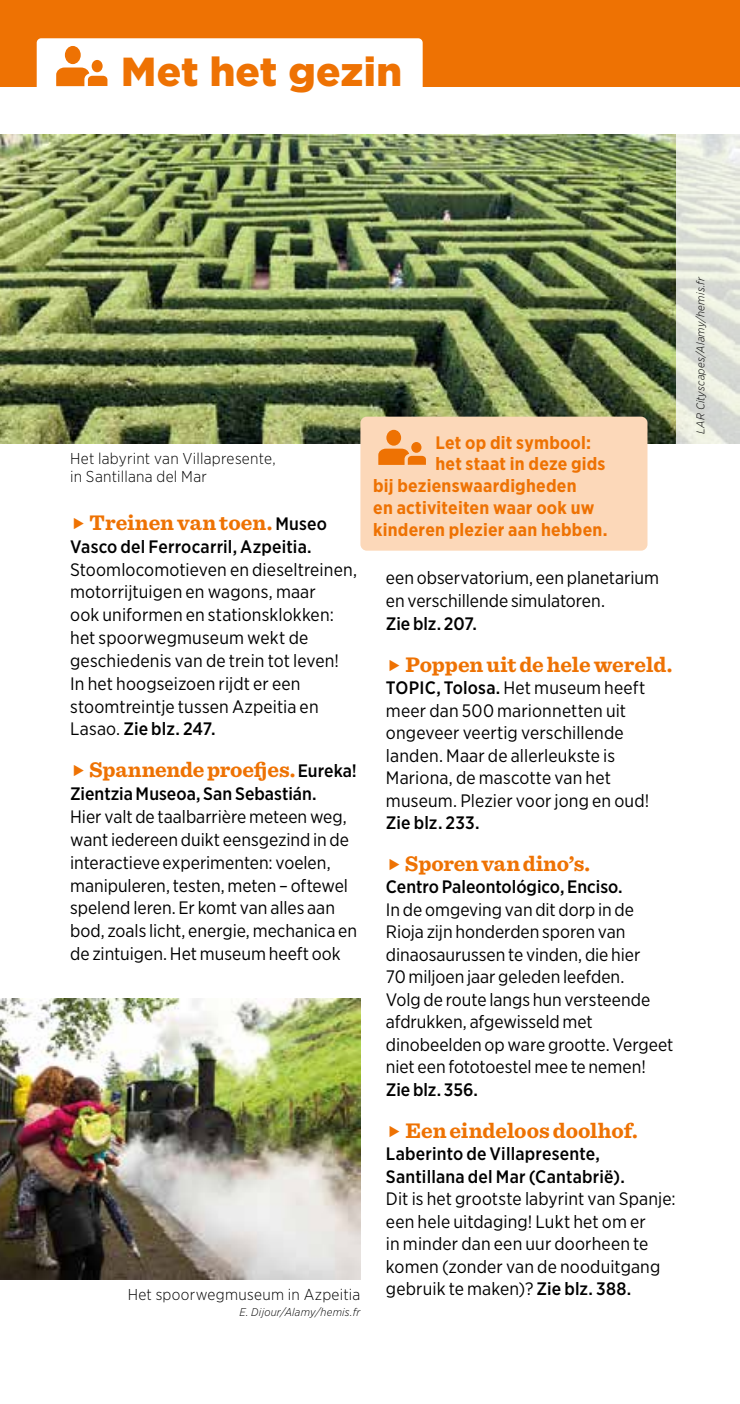
<style>
.page{position:relative;width:740px;height:1404px;background:#fff}
.page>*{position:absolute;margin:0;border:0;box-sizing:border-box;transform-origin:0 0}
.t1{font:900 40.5px "Gotham";letter-spacing:.005em;color:#ee7203}
.t2{font:700 22.05px "Sentinel";letter-spacing:-.005em;color:#ee7203}
.t3{font:18px/22.5px "Gotham Narrow";color:#000}
.t4{font:500 18px/22.5px "Gotham Narrow";letter-spacing:.005em;color:#000}
.t5{font:700 18px "Gotham Narrow";letter-spacing:.015em;color:#ee7203}
.t6{font:300 15.75px/18px "Gotham Narrow";letter-spacing:.015em;color:#000}
.t7{font:italic 300 11.25px "Gotham Narrow";letter-spacing:.02em;color:#000}
.s1{font-family:"Gotham Narrow";font-weight:500;font-size:18px;color:#000}
.s2{font-weight:500}
</style>
<div class="page">
<img style="left:0;top:134px;width:676px;height:309px">
<svg style="left:676px;top:134px;width:64px;height:309px;background:#e2e5db"></svg>
<img style="left:0;top:998px;width:360px;height:281px">
<div style="left:0;top:0;width:740px;height:86px;background:#ee7203"></div>
<svg style="left:37px;top:38px;width:386px;height:49px;background:#fdf6ef"></svg>
<div style="left:360px;top:416px;width:287px;height:134px;background:#fcd8b9;border-radius:6px"></div>
<div style="left:386px;top:430px;width:15px;height:15px;background:#ee7203;border-radius:50%"></div>
<div style="left:411px;top:442px;width:10px;height:11px;background:#ee7203;border-radius:50%"></div>
<svg style="left:378px;top:448px;width:48px;height:17px"></svg>
<h1 class="t1" style="left:121px;top:44px;width:282px">Met het gezin</h1>
<p class="t6" style="left:70px;top:449px;width:207px">Het labyrint van Villapresente, in Santillana del Mar</p>
<p class="t2" style="left:90px;top:505px;width:239px">Treinen van toen. <span class="s1">Museo</span></p>
<p class="t4" style="left:70px;top:534px;width:243px">Vasco del Ferrocarril, Azpeitia.</p>
<p class="t3" style="left:70px;top:557px;width:288px">Stoomlocomotieven en dieseltreinen, motorrijtuigen en wagons, maar<br>ook uniformen en stationsklokken: het spoorwegmuseum wekt de geschiedenis van de trein tot leven!<br>In het hoogseizoen rijdt er een stoomtreintje tussen Azpeitia en<br>Lasao. <span class="s2">Zie blz. 247.</span></p>
<p class="t2" style="left:89px;top:752px;width:269px">Spannende proefjes.<span class="s1">Eureka!</span></p>
<p class="t4" style="left:70px;top:782px;width:248px">Zientzia Museoa, San Sebastián.</p>
<p class="t3" style="left:70px;top:804px;width:288px">Hier valt de taalbarrière meteen weg, want iedereen duikt eensgezind in de interactieve experimenten: voelen, manipuleren, testen, meten – oftewel spelend leren. Er komt van alles aan bod, zoals licht, energie, mechanica en de zintuigen. Het museum heeft ook</p>
<p class="t5" style="left:435px;top:430px;width:157px">Let op dit symbool:</p>
<p class="t5" style="left:435px;top:452px;width:171px">het staat in deze gids</p>
<p class="t5" style="left:373px;top:474px;width:205px">bij bezienswaardigheden</p>
<p class="t5" style="left:373px;top:496px;width:223px">en activiteiten waar ook uw</p>
<p class="t5" style="left:373px;top:518px;width:236px">kinderen plezier aan hebben.</p>
<p class="t3" style="left:386px;top:566px;width:275px">een observatorium, een planetarium en verschillende simulatoren.</p>
<p class="t4" style="left:386px;top:612px;width:93px">Zie blz. 207.</p>
<p class="t2" style="left:405px;top:646px;width:269px">Poppen uit de hele wereld.</p>
<p class="t3" style="left:386px;top:676px;width:265px"><span class="s2">TOPIC, Tolosa.</span> Het museum heeft meer dan 500 marionnetten uit ongeveer veertig verschillende landen. Maar de allerleukste is<br>Mariona, de mascotte van het museum. Plezier voor jong en oud!</p>
<p class="t4" style="left:386px;top:811px;width:95px">Zie blz. 233.</p>
<p class="t2" style="left:405px;top:846px;width:186px">Sporen van dino’s.</p>
<p class="t4" style="left:386px;top:875px;width:238px">Centro Paleontológico, Enciso.</p>
<p class="t3" style="left:386px;top:897px;width:289px">In de omgeving van dit dorp in de Rioja zijn honderden sporen van dinaosaurussen te vinden, die hier<br>70 miljoen jaar geleden leefden.<br>Volg de route langs hun versteende afdrukken, afgewisseld met dinobeelden op ware grootte. Vergeet niet een fototoestel mee te nemen!</p>
<p class="t4" style="left:386px;top:1077px;width:94px">Zie blz. 356.</p>
<p class="t2" style="left:405px;top:1112px;width:234px">Een eindeloos doolhof.</p>
<p class="t4" style="left:386px;top:1142px;width:240px">Laberinto de Villapresente,<br>Santillana del Mar (Cantabrië).</p>
<p class="t3" style="left:386px;top:1187px;width:291px">Dit is het grootste labyrint van Spanje: een hele uitdaging! Lukt het om er<br>in minder dan een uur doorheen te komen (zonder van de nooduitgang</p>
<p class="t6" style="left:128px;top:1284px;width:234px">Het spoorwegmuseum in Azpeitia</p>
<p class="t3" style="left:386px;top:1277px;width:247px">gebruik te maken)? <span class="s2">Zie blz. 388.</span></p>
<p class="t7" style="left:240px;top:1304px;width:122px">E. Dijour/Alamy/hemis.fr</p>
<p class="t7" style="left:693px;top:434px;width:159px;rotate:-90deg">LAR Cityscapes/Alamy/hemis.fr</p>
</div>
